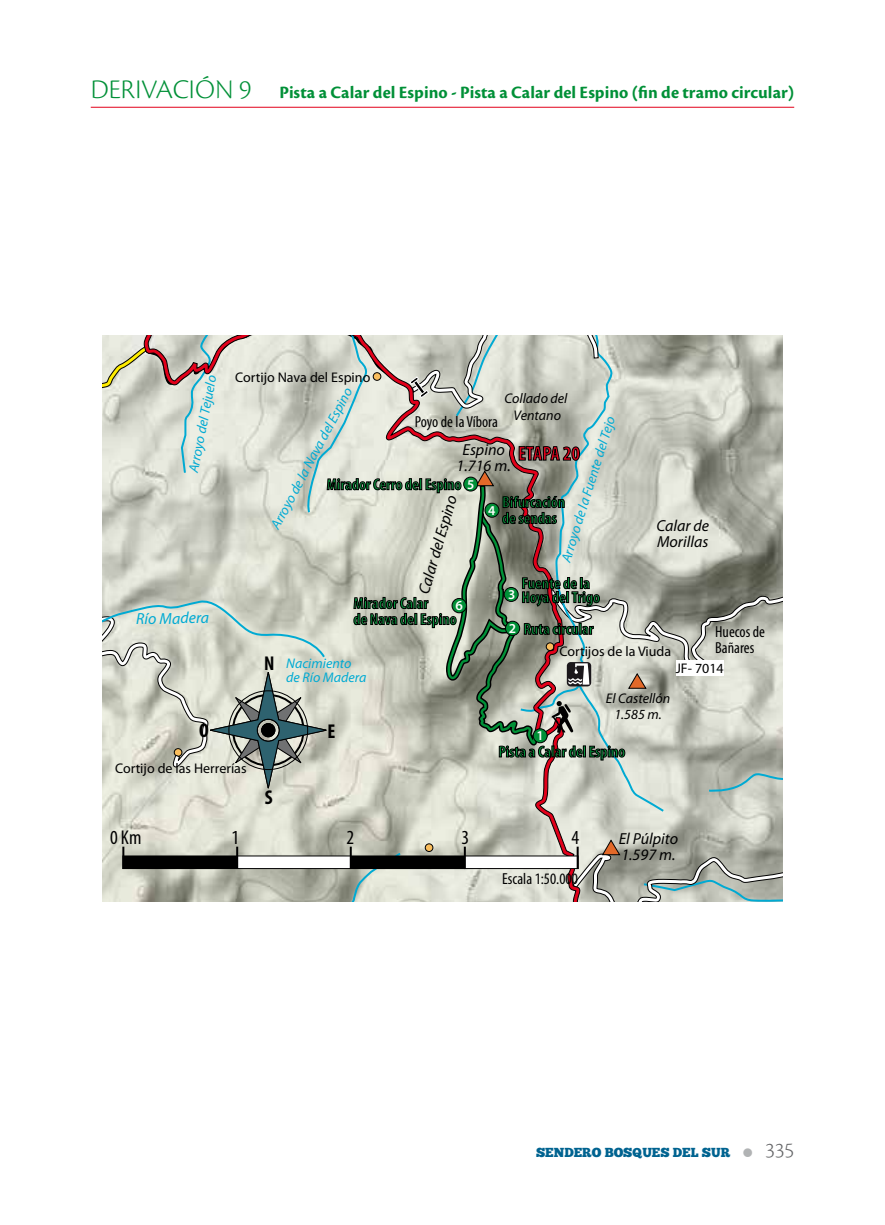
<style>
.page{position:relative;width:885px;height:1225px;background:#fff}
.page>*{position:absolute;margin:0;border:0;box-sizing:border-box;transform-origin:0 0}
.t1{font:300 28px "Cronos Pro";color:#009037}
.t2{font:300 22px "Cronos Pro";color:#646567}
.t3{font:700 condensed 20px "Myriad Pro";color:#e2001a}
.t4{font:condensed 20px "Myriad Pro";color:#000}
.t5{font:700 condensed 20px "Myriad Pro";color:#000}
.t6{font:700 18px "Cronos Pro";color:#009037}
.t7{font:700 condensed 16px/16px "Myriad Pro";color:#009037}
.t8{font:italic 16px/16px "Myriad Pro";color:#000}
.t9{font:condensed 16px/16px "Myriad Pro";color:#000}
.t10{font:italic 16px "Myriad Pro";color:#00aad3}
.t11{font:italic 14px/14px "Myriad Pro";letter-spacing:-.005em;color:#00aad3}
.t12{font:14px "Myriad Pro";color:#000}
.t13{font:italic 14px/16px "Myriad Pro";color:#000;text-align:center}
.t14{font:600 13.8px "Myriad Pro";color:#fff}
.t15{font:600 13.6px "Myriad Pro";color:#fff}
.t16{font:600 13.4px "Myriad Pro";color:#fff}
.t17{font:13px "Chunk Five";color:#006390}
.s1{font-weight:300;font-size:28px}
</style>
<div class="page">
<hr style="left:91px;top:107px;width:703px;height:1px;background:#e2001a">
<svg style="left:102px;top:336px;width:680px;height:565px;background:#bdc0b5"></svg>
<h1 class="t1" style="left:91px;top:73px;width:15px">DERIVACIÓN</h1>
<p class="t6" style="left:239px;top:82px;width:556px"><span class="s1">9</span> Pista a Calar del Espino - Pista a Calar del Espino (fin de tramo circular)</p>
<p class="t11" style="left:186px;top:471px;width:100px;rotate:-79deg">Arroyo del Tejuelo</p>
<p class="t10" style="left:136px;top:609px;width:75px;rotate:-1deg">Río Madera</p>
<p class="t12" style="left:235px;top:370px;width:137px">Cortijo Nava del Espino</p>
<p class="t11" style="left:268px;top:525px;width:160px;rotate:-62deg">Arroyo de la Nava del Espino</p>
<p class="t13" style="left:504px;top:390px;width:64px">Collado del<br>Ventano</p>
<p class="t8" style="left:456px;top:441px;width:56px;text-align:center">Espino<br>1.716 m.</p>
<p class="t9" style="left:415px;top:414px;width:84px">Poyo de la Víbora</p>
<p class="t11" style="left:559px;top:560px;width:153px;rotate:-73deg">Arroyo de la Fuente del Tejo</p>
<p class="t3" style="left:518px;top:441px;width:63px">ETAPA 20</p>
<p class="t7" style="left:326px;top:476px;width:136px">Mirador Cerro del Espino</p>
<p class="t16" style="left:467px;top:475px;width:9px">5</p>
<p class="t8" style="left:415px;top:591px;width:103px;rotate:-74deg">Calar del Espino</p>
<p class="t7" style="left:502px;top:494px;width:64px">Bifurcación de sendas</p>
<p class="t15" style="left:488px;top:501px;width:9px">4</p>
<p class="t8" style="left:656px;top:517px;width:54px">Calar de<br>Morillas</p>
<p class="t7" style="left:521px;top:576px;width:80px;line-height:14px">Fuente de la<br>Hoya del Trigo</p>
<p class="t15" style="left:508px;top:585px;width:9px">3</p>
<p class="t7" style="left:353px;top:595px;width:105px">Mirador Calar<br>de Nava del Espino</p>
<p class="t14" style="left:455px;top:597px;width:9px">6</p>
<p class="t7" style="left:523px;top:620px;width:71px">Ruta circular</p>
<p class="t14" style="left:509px;top:619px;width:9px">2</p>
<p class="t9" style="left:715px;top:624px;width:51px">Huecos de<br>Bañares</p>
<p class="t12" style="left:559px;top:643px;width:113px">Cortijos de la Viuda</p>
<p class="t5" style="left:264px;top:650px;width:12px">N</p>
<p class="t11" style="left:286px;top:656px;width:82px">Nacimiento de Río Madera</p>
<p class="t12" style="left:675px;top:660px;width:49px">JF- 7014</p>
<p class="t13" style="left:605px;top:690px;width:66px">El Castellón<br>1.585 m.</p>
<p class="t5" style="left:199px;top:717px;width:11px">O</p>
<p class="t5" style="left:327px;top:719px;width:9px">E</p>
<p class="t12" style="left:115px;top:761px;width:133px">Cortijo de las Herrerías</p>
<p class="t5" style="left:265px;top:785px;width:9px">S</p>
<p class="t15" style="left:536px;top:727px;width:9px">1</p>
<p class="t7" style="left:498px;top:743px;width:128px">Pista a Calar del Espino</p>
<p class="t4" style="left:110px;top:825px;width:33px">0 Km</p>
<p class="t4" style="left:231px;top:825px;width:9px">1</p>
<p class="t4" style="left:346px;top:825px;width:9px">2</p>
<p class="t4" style="left:461px;top:825px;width:9px">3</p>
<p class="t4" style="left:571px;top:825px;width:9px">4</p>
<p class="t9" style="left:502px;top:871px;width:77px">Escala 1:50.000</p>
<p class="t8" style="left:618px;top:830px;width:61px">El Púlpito<br>1.597 m.</p>
<p class="t17" style="left:536px;top:1146px;width:196px">SENDERO BOSQUES DEL SUR</p>
<h2 class="t2" style="left:765px;top:1137px;width:31px">335</h2>
</div>
